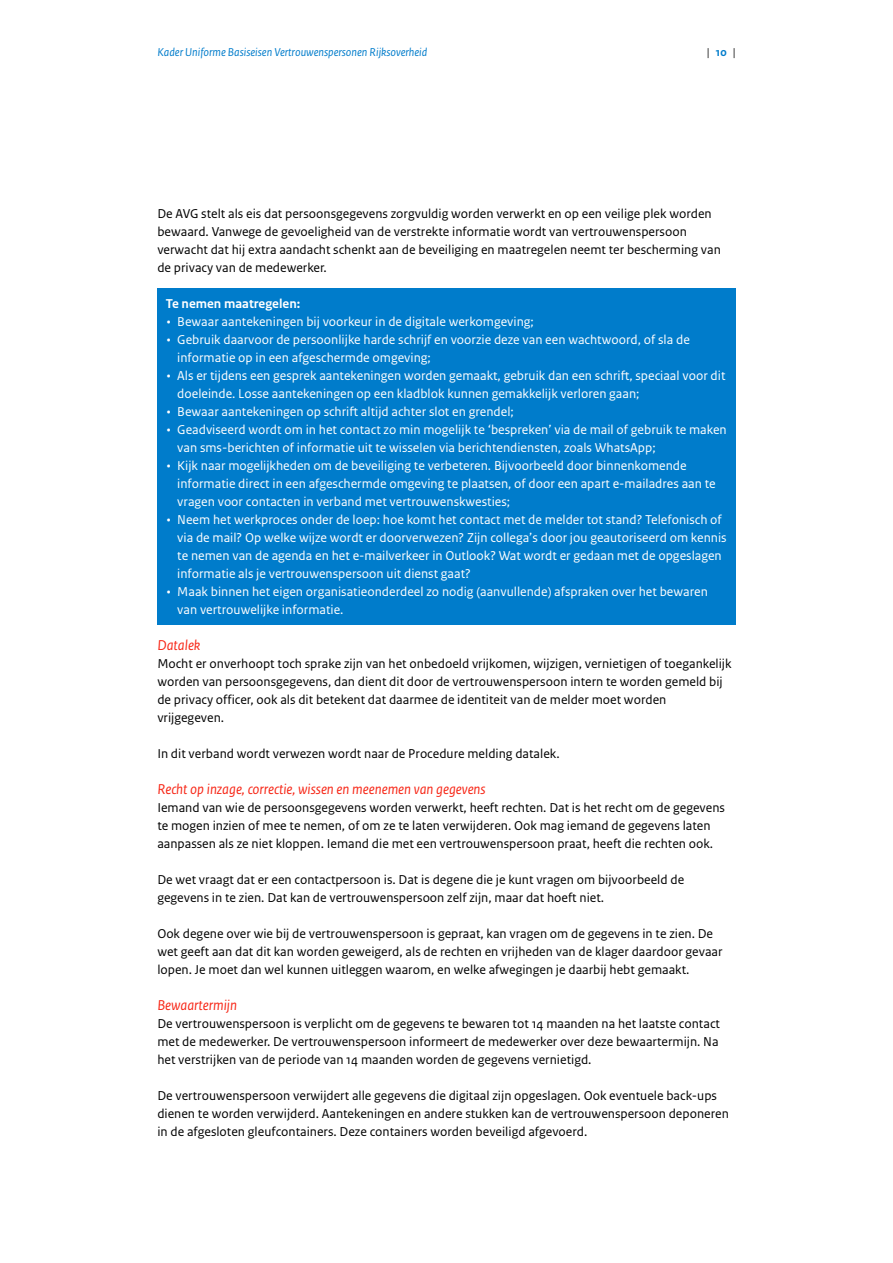
<style>
.page{position:relative;width:893px;height:1263px;background:#fff}
.page>*{position:absolute;margin:0;border:0;box-sizing:border-box;transform-origin:0 0}
.H4_05_RO_Alineakop_Sans{font:italic 15px "Rijksoverheid Sans Text";color:#f72717}
.P_10_RO_Broodtekst_Sans{font:13.5px/18px "Rijksoverheid Sans Text";color:#000}
.P_21_RO_Kader_Opsomming{font:13.5px/18px "Rijksoverheid Sans Text";color:#fff}
.H4_20_RO_Kader_Subkop{font:700 13.5px "Rijksoverheid Sans Text";color:#fff}
.t1{font:italic 12px "Rijksoverheid Sans Text";color:#007ccb}
.t2{font:italic 12px "Rijksoverheid Sans Text";color:#000}
.s1{font-weight:700;font-style:normal;color:#007ccb}
</style>
<div class="page">
<div style="left:157px;top:288px;width:579px;height:31px;background:#007ccb"></div>
<div style="left:157px;top:306px;width:579px;height:31px;background:#007ccb"></div>
<div style="left:157px;top:324px;width:579px;height:49px;background:#007ccb"></div>
<div style="left:157px;top:360px;width:579px;height:49px;background:#007ccb"></div>
<div style="left:157px;top:396px;width:579px;height:31px;background:#007ccb"></div>
<div style="left:157px;top:414px;width:579px;height:49px;background:#007ccb"></div>
<div style="left:157px;top:450px;width:579px;height:67px;background:#007ccb"></div>
<div style="left:157px;top:504px;width:579px;height:85px;background:#007ccb"></div>
<div style="left:157px;top:576px;width:579px;height:49px;background:#007ccb"></div>
<p class="t1" style="left:157px;top:45px;width:271px">Kader Uniforme Basiseisen Vertrouwenspersonen Rijksoverheid</p>
<p class="t2" style="left:707px;top:45px;width:30px">|<span class="s1">10</span>|</p>
<p class="P_10_RO_Broodtekst_Sans" style="left:157px;top:205px;width:565px">De AVG stelt als eis dat persoonsgegevens zorgvuldig worden verwerkt en op een veilige plek worden bewaard. Vanwege de gevoeligheid van de verstrekte informatie wordt van vertrouwenspersoon verwacht dat hij extra aandacht schenkt aan de beveiliging en maatregelen neemt ter bescherming van de privacy van de medewerker.</p>
<h4 class="H4_20_RO_Kader_Subkop" style="left:166px;top:296px;width:136px">Te nemen maatregelen:</h4>
<p class="P_21_RO_Kader_Opsomming" style="left:167px;top:313px;width:369px">• Bewaar aantekeningen bij voorkeur in de digitale werkomgeving;</p>
<p class="P_21_RO_Kader_Opsomming" style="left:177px;top:331px;width:514px;text-indent:-10px">• Gebruik daarvoor de persoonlijke harde schrijf en voorzie deze van een wachtwoord, of sla de informatie op in een afgeschermde omgeving;</p>
<p class="P_21_RO_Kader_Opsomming" style="left:177px;top:367px;width:550px;text-indent:-10px">• Als er tijdens een gesprek aantekeningen worden gemaakt, gebruik dan een schrift, speciaal voor dit doeleinde. Losse aantekeningen op een kladblok kunnen gemakkelijk verloren gaan;</p>
<p class="P_21_RO_Kader_Opsomming" style="left:167px;top:403px;width:349px">• Bewaar aantekeningen op schrift altijd achter slot en grendel;</p>
<p class="P_21_RO_Kader_Opsomming" style="left:177px;top:421px;width:551px;text-indent:-10px">• Geadviseerd wordt om in het contact zo min mogelijk te ‘bespreken’ via de mail of gebruik te maken van sms-berichten of informatie uit te wisselen via berichtendiensten, zoals WhatsApp;</p>
<p class="P_21_RO_Kader_Opsomming" style="left:177px;top:457px;width:540px;text-indent:-10px">• Kijk naar mogelijkheden om de beveiliging te verbeteren. Bijvoorbeeld door binnenkomende informatie direct in een afgeschermde omgeving te plaatsen, of door een apart e-mailadres aan te vragen voor contacten in verband met vertrouwenskwesties;</p>
<p class="P_21_RO_Kader_Opsomming" style="left:177px;top:511px;width:551px;text-indent:-10px">• Neem het werkproces onder de loep: hoe komt het contact met de melder tot stand? Telefonisch of via de mail? Op welke wijze wordt er doorverwezen? Zijn collega’s door jou geautoriseerd om kennis te nemen van de agenda en het e-mailverkeer in Outlook? Wat wordt er gedaan met de opgeslagen informatie als je vertrouwenspersoon uit dienst gaat?</p>
<p class="P_21_RO_Kader_Opsomming" style="left:177px;top:583px;width:532px;text-indent:-10px">• Maak binnen het eigen organisatieonderdeel zo nodig (aanvullende) afspraken over het bewaren van vertrouwelijke informatie.</p>
<h3 class="H4_05_RO_Alineakop_Sans" style="left:157px;top:637px;width:45px">Datalek</h3>
<p class="P_10_RO_Broodtekst_Sans" style="left:157px;top:655px;width:576px">Mocht er onverhoopt toch sprake zijn van het onbedoeld vrijkomen, wijzigen, vernietigen of toegankelijk worden van persoonsgegevens, dan dient dit door de vertrouwenspersoon intern te worden gemeld bij de privacy officer, ook als dit betekent dat daarmee de identiteit van de melder moet worden vrijgegeven.</p>
<p class="P_10_RO_Broodtekst_Sans" style="left:157px;top:745px;width:404px">In dit verband wordt verwezen wordt naar de Procedure melding datalek.</p>
<h3 class="H4_05_RO_Alineakop_Sans" style="left:157px;top:781px;width:330px">Recht op inzage, correctie, wissen en meenemen van gegevens</h3>
<p class="P_10_RO_Broodtekst_Sans" style="left:157px;top:799px;width:569px">Iemand van wie de persoonsgegevens worden verwerkt, heeft rechten. Dat is het recht om de gegevens te mogen inzien of mee te nemen, of om ze te laten verwijderen. Ook mag iemand de gegevens laten aanpassen als ze niet kloppen. Iemand die met een vertrouwenspersoon praat, heeft die rechten ook.</p>
<p class="P_10_RO_Broodtekst_Sans" style="left:157px;top:871px;width:528px">De wet vraagt dat er een contactpersoon is. Dat is degene die je kunt vragen om bijvoorbeeld de gegevens in te zien. Dat kan de vertrouwenspersoon zelf zijn, maar dat hoeft niet.</p>
<p class="P_10_RO_Broodtekst_Sans" style="left:157px;top:925px;width:567px">Ook degene over wie bij de vertrouwenspersoon is gepraat, kan vragen om de gegevens in te zien. De wet geeft aan dat dit kan worden geweigerd, als de rechten en vrijheden van de klager daardoor gevaar lopen. Je moet dan wel kunnen uitleggen waarom, en welke afwegingen je daarbij hebt gemaakt.</p>
<h3 class="H4_05_RO_Alineakop_Sans" style="left:157px;top:997px;width:81px">Bewaartermijn</h3>
<p class="P_10_RO_Broodtekst_Sans" style="left:157px;top:1015px;width:564px;text-align:justify">De vertrouwenspersoon is verplicht om de gegevens te bewaren tot 14 maanden na het laatste contact met de medewerker. De vertrouwenspersoon informeert de medewerker over deze bewaartermijn. Na het verstrijken van de periode van 14 maanden worden de gegevens vernietigd.</p>
<p class="P_10_RO_Broodtekst_Sans" style="left:157px;top:1087px;width:573px">De vertrouwenspersoon verwijdert alle gegevens die digitaal zijn opgeslagen. Ook eventuele back-ups dienen te worden verwijderd. Aantekeningen en andere stukken kan de vertrouwenspersoon deponeren in de afgesloten gleufcontainers. Deze containers worden beveiligd afgevoerd.</p>
</div>
